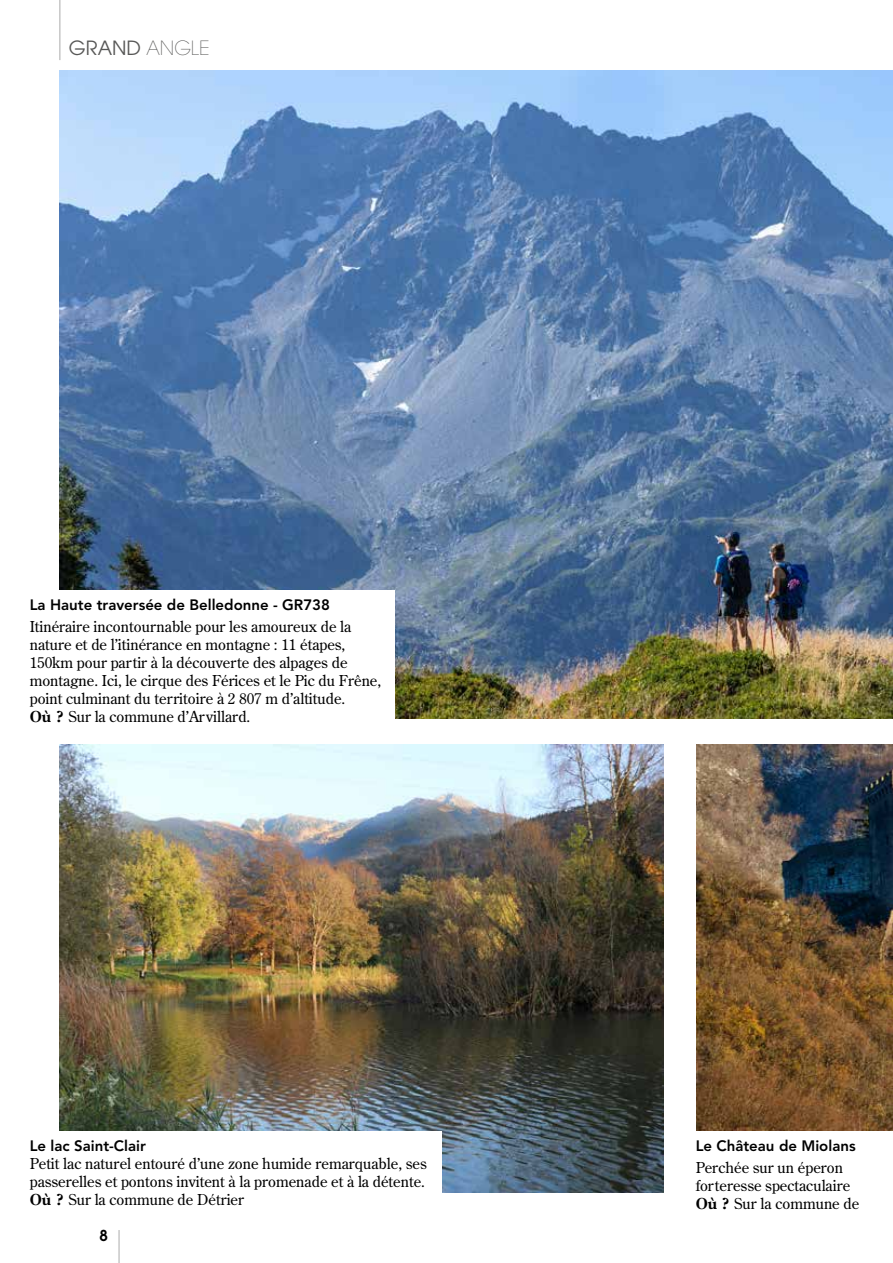
<style>
.page{position:relative;width:893px;height:1263px;background:#fff}
.page>*{position:absolute;margin:0;border:0;box-sizing:border-box;transform-origin:0 0}
.t1{font:19.5px "Avant Garde";color:#575756}
.t2{font:15px/18px "Century Old Style Std";color:#000}
.t3{font:800 15px "Avenir LT Std";color:#000}
.t4{font:600 15px "Avant Garde";color:#000}
.s1{font-weight:200}
.s2{font-weight:700}
</style>
<div class="page">
<hr style="left:118px;top:1230px;width:2px;height:33px;background:#c7c7c7">
<hr style="left:59px;top:0;width:2px;height:60px;background:#c7c7c7">
<img style="left:59px;top:70px;width:834px;height:648px">
<img style="left:696px;top:744px;width:197px;height:387px">
<img style="left:59px;top:744px;width:604px;height:449px">
<div style="left:21px;top:1131px;width:421px;height:82px;background:#fff"></div>
<div style="left:21px;top:590px;width:374px;height:141px;background:#fff"></div>
<h1 class="t1" style="left:69px;top:36px;width:142px">GRAND <span class="s1">ANGLE</span></h1>
<p class="t3" style="left:30px;top:596px;width:302px">La Haute traversée de Belledonne - GR738</p>
<p class="t2" style="left:30px;top:617px;width:353px">Itinéraire incontournable pour les amoureux de la nature et de l’itinérance en montagne : 11 étapes, 150km pour partir à la découverte des alpages de montagne. Ici, le cirque des Férices et le Pic du Frêne, point culminant du territoire à 2 807 m d’altitude.<br><span class="s2">Où ?</span> Sur la commune d’Arvillard.</p>
<p class="t3" style="left:30px;top:1137px;width:118px">Le lac Saint-Clair</p>
<p class="t2" style="left:30px;top:1154px;width:399px">Petit lac naturel entouré d’une zone humide remarquable, ses passerelles et pontons invitent à la promenade et à la détente.<br><span class="s2">Où ?</span> Sur la commune de Détrier</p>
<p class="t4" style="left:100px;top:1226px;width:10px">8</p>
<p class="t3" style="left:696px;top:1137px;width:161px">Le Château de Miolans</p>
<p class="t2" style="left:696px;top:1158px;width:165px">Perchée sur un éperon forteresse spectaculaire<br><span class="s2">Où ?</span> Sur la commune de</p>
</div>
